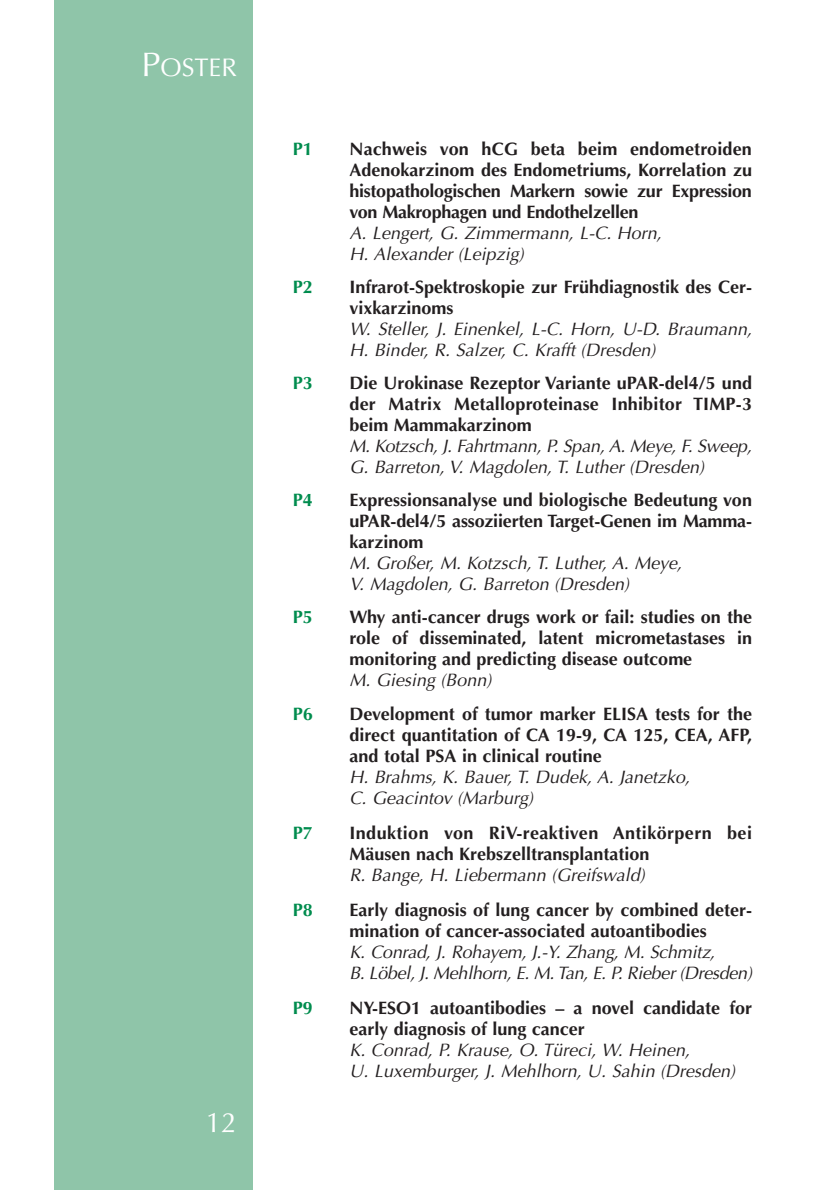
<style>
.page{position:relative;width:838px;height:1190px;background:#fff}
.page>*{position:absolute;margin:0;border:0;box-sizing:border-box;transform-origin:0 0}
.t1{font:28px "Optima";color:#fff}
.t2{font:25.6px "Optima";color:#fff}
.t3{font:700 18px/21px "Optima";color:#231f20;text-align:justify}
.t4{font:italic 18px/21px "Optima";color:#231f20}
.t5{font:700 18px "Optima";color:#008c4e}
.s1{font-size:34px}
</style>
<div class="page">
<div style="left:55px;top:0;width:198px;height:1190px;background:#8fc5a9"></div>
<h2 class="t2" style="left:142px;top:57px;width:97px"><span class="s1">P</span>OSTER</h2>
<h1 class="t1" style="left:206px;top:1111px;width:33px">12</h1>
<p class="t5" style="left:293px;top:142px;width:22px">P1</p>
<p class="t3" style="left:349px;top:140px;width:404px">Nachweis von hCG beta beim endometroiden Adenokarzinom des Endometriums, Korrelation zu histopathologischen Markern sowie zur Expression von Makrophagen und Endothelzellen</p>
<p class="t4" style="left:349px;top:224px;width:314px">A. Lengert, G. Zimmermann, L-C. Horn,<br>H. Alexander (Leipzig)</p>
<p class="t5" style="left:293px;top:280px;width:22px">P2</p>
<p class="t3" style="left:349px;top:278px;width:404px">Infrarot-Spektroskopie zur Frühdiagnostik des Cer&shy;vixkarzinoms</p>
<p class="t4" style="left:349px;top:320px;width:404px">W. Steller, J. Einenkel, L-C. Horn, U-D. Braumann,<br>H. Binder, R. Salzer, C. Krafft (Dresden)</p>
<p class="t5" style="left:293px;top:376px;width:22px">P3</p>
<p class="t3" style="left:349px;top:374px;width:404px">Die Urokinase Rezeptor Variante uPAR-del4/5 und der Matrix Metalloproteinase Inhibitor TIMP-3 beim Mammakarzinom</p>
<p class="t4" style="left:349px;top:437px;width:404px">M. Kotzsch, J. Fahrtmann, P. Span, A. Meye, F. Sweep,<br>G. Barreton, V. Magdolen, T. Luther (Dresden)</p>
<p class="t5" style="left:293px;top:493px;width:22px">P4</p>
<p class="t3" style="left:349px;top:491px;width:404px">Expressionsanalyse und biologische Bedeutung von uPAR-del4/5 assoziierten Target-Genen im Mamma&shy;karzinom</p>
<p class="t4" style="left:349px;top:554px;width:334px">M. Großer, M. Kotzsch, T. Luther, A. Meye,<br>V. Magdolen, G. Barreton (Dresden)</p>
<p class="t5" style="left:293px;top:610px;width:22px">P5</p>
<p class="t3" style="left:349px;top:608px;width:404px">Why anti-cancer drugs work or fail: studies on the role of disseminated, latent micrometastases in monitoring and predicting disease outcome</p>
<p class="t4" style="left:349px;top:671px;width:144px">M. Giesing (Bonn)</p>
<p class="t5" style="left:293px;top:707px;width:22px">P6</p>
<p class="t3" style="left:349px;top:705px;width:404px">Development of tumor marker ELISA tests for the direct quantitation of CA 19-9, CA 125, CEA, AFP, and total PSA in clinical routine</p>
<p class="t4" style="left:349px;top:768px;width:342px">H. Brahms, K. Bauer, T. Dudek, A. Janetzko,<br>C. Geacintov (Marburg)</p>
<p class="t5" style="left:293px;top:826px;width:22px">P7</p>
<p class="t3" style="left:349px;top:824px;width:404px">Induktion von RiV-reaktiven Antikörpern bei<br>Mäusen nach Krebszelltransplantation</p>
<p class="t4" style="left:349px;top:866px;width:297px">R. Bange, H. Liebermann (Greifswald)</p>
<p class="t5" style="left:293px;top:903px;width:22px">P8</p>
<p class="t3" style="left:349px;top:901px;width:404px">Early diagnosis of lung cancer by combined deter&shy;mination of cancer-associated autoantibodies</p>
<p class="t4" style="left:349px;top:943px;width:404px">K. Conrad, J. Rohayem, J.-Y. Zhang, M. Schmitz,<br>B. Löbel, J. Mehlhorn, E. M. Tan, E. P. Rieber (Dresden)</p>
<p class="t5" style="left:293px;top:1001px;width:22px">P9</p>
<p class="t3" style="left:349px;top:999px;width:404px">NY-ESO1 autoantibodies – a novel candidate for early diagnosis of lung cancer</p>
<p class="t4" style="left:349px;top:1041px;width:387px">K. Conrad, P. Krause, O. Türeci, W. Heinen,<br>U. Luxemburger, J. Mehlhorn, U. Sahin (Dresden)</p>
</div>
